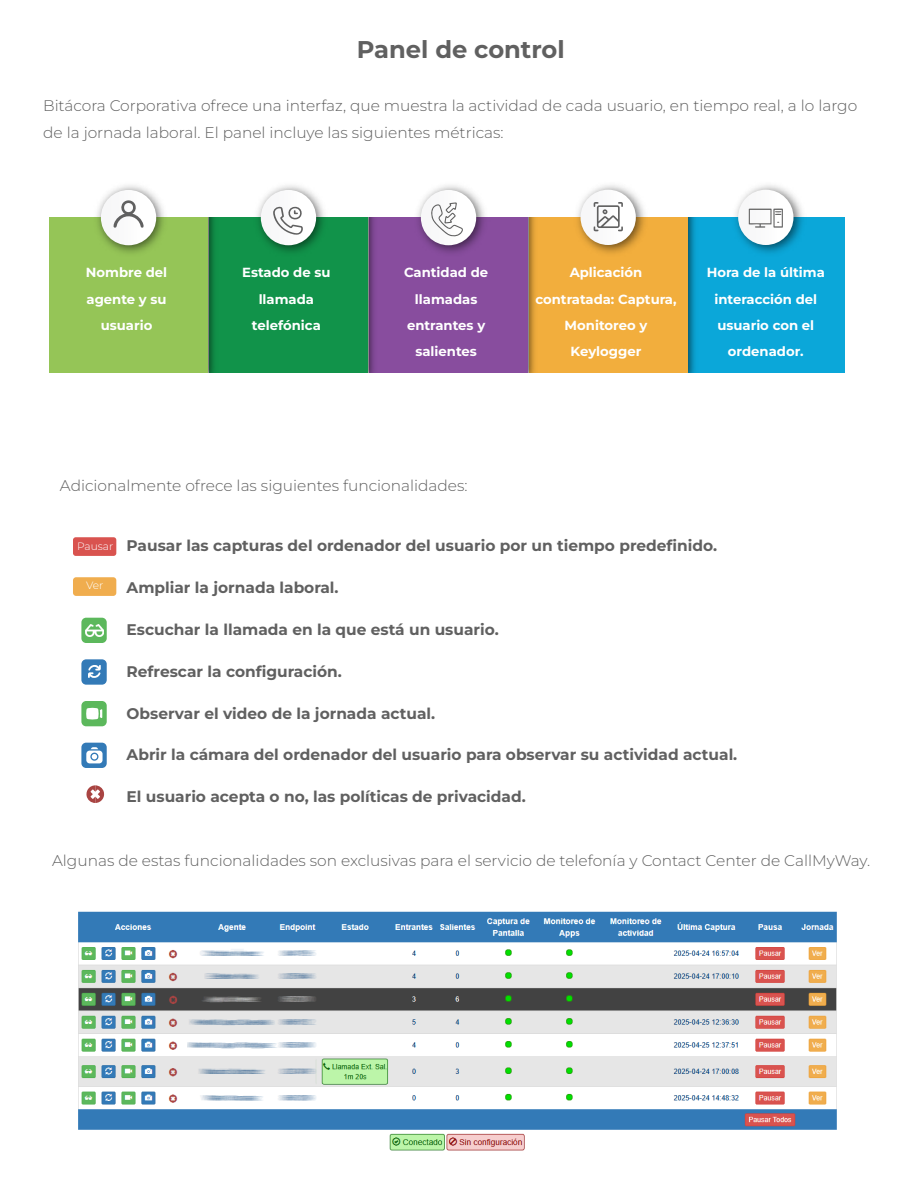
<style>
.page{position:relative;width:918px;height:1188px;background:#fff}
.page>*{position:absolute;margin:0;border:0;box-sizing:border-box;transform-origin:0 0}
.t1{font:700 24.15px "Montserrat";color:#606060}
.t2{font:700 15.45px "Montserrat";color:#606060}
.t3{font:300 15.45px/26.4px "Montserrat";color:#606060}
.t4{font:700 13.2px/26.4px "Montserrat";color:#fff;text-align:center}
.t5{font:300 10.65px "Montserrat";color:#fff}
</style>
<div class="page">
<div style="left:687px;top:92px;width:158px;height:281px;background:#0ba7d9"></div>
<img style="left:688px;top:260px;width:7px;height:113px">
<div style="left:530px;top:92px;width:158px;height:281px;background:#f2ae3d"></div>
<img style="left:528px;top:260px;width:7px;height:113px">
<div style="left:369px;top:92px;width:159px;height:281px;background:#884d9e"></div>
<img style="left:368px;top:260px;width:6px;height:113px">
<div style="left:209px;top:92px;width:159px;height:281px;background:#11934a"></div>
<img style="left:208px;top:260px;width:7px;height:113px">
<div style="left:49px;top:92px;width:159px;height:281px;background:#95c557"></div>
<div style="left:49px;top:83px;width:796px;height:134px;background:#fff"></div>
<img style="left:97px;top:185px;width:706px;height:75px">
<div style="left:101px;top:190px;width:55px;height:55px;background:#fafafb;border-radius:28px"></div>
<div style="left:261px;top:190px;width:55px;height:55px;background:#fbfbfb;border-radius:28px"></div>
<div style="left:421px;top:190px;width:55px;height:55px;background:#fbfbfc;border-radius:28px"></div>
<div style="left:581px;top:190px;width:55px;height:55px;background:#fafafb;border-radius:28px"></div>
<div style="left:738px;top:190px;width:55px;height:55px;background:#fafafb;border-radius:28px"></div>
<svg style="left:113px;top:200px;width:31px;height:28px"></svg>
<svg style="left:273px;top:206px;width:30px;height:29px"></svg>
<svg style="left:431px;top:202px;width:32px;height:35px"></svg>
<svg style="left:594px;top:202px;width:29px;height:29px"></svg>
<svg style="left:749px;top:208px;width:34px;height:20px"></svg>
<div style="left:81px;top:618px;width:26px;height:25px;background:#5cb85c;border-radius:5px"></div>
<div style="left:81px;top:659px;width:26px;height:26px;background:#337ab7;border-radius:5px"></div>
<div style="left:81px;top:701px;width:26px;height:25px;background:#5cb85c;border-radius:5px"></div>
<div style="left:81px;top:743px;width:26px;height:25px;background:#337ab7;border-radius:5px"></div>
<svg style="left:86px;top:747px;width:17px;height:16px"></svg>
<img style="left:85px;top:624px;width:18px;height:13px">
<svg style="left:88px;top:665px;width:13px;height:13px"></svg>
<svg style="left:86px;top:708px;width:16px;height:12px"></svg>
<img style="left:78px;top:911px;width:759px;height:240px">
<svg style="left:86px;top:785px;width:19px;height:18px"></svg>
<div style="left:73px;top:577px;width:43px;height:19px;background:#f0ad4e;border-radius:3px"></div>
<div style="left:73px;top:537px;width:43px;height:19px;background:#d9534f;border-radius:3px"></div>
<h1 class="t1" style="left:357px;top:32px;width:209px">Panel de control</h1>
<p class="t3" style="left:43px;top:94px;width:816px">Bitácora Corporativa ofrece una interfaz, que muestra la actividad de cada usuario, en tiempo real, a lo largo de la jornada laboral. El panel incluye las siguientes métricas:</p>
<p class="t4" style="left:86px;top:260px;width:83px">Nombre del agente y su usuario</p>
<p class="t4" style="left:242px;top:260px;width:90px">Estado de su llamada telefónica</p>
<p class="t4" style="left:404px;top:260px;width:86px">Cantidad de llamadas entrantes y salientes</p>
<p class="t4" style="left:535px;top:260px;width:143px">Aplicación contratada: Captura,<br>Monitoreo y<br>Keylogger</p>
<p class="t4" style="left:707px;top:260px;width:120px">Hora de la última interacción del usuario con el ordenador.</p>
<p class="t3" style="left:60px;top:473px;width:409px">Adicionalmente ofrece las siguientes funcionalidades:</p>
<p class="t5" style="left:77px;top:539px;width:38px">Pausar</p>
<p class="t5" style="left:86px;top:578px;width:19px">Ver</p>
<p class="t2" style="left:127px;top:535px;width:592px">Pausar las capturas del ordenador del usuario por un tiempo predefinido.</p>
<p class="t2" style="left:127px;top:577px;width:214px">Ampliar la jornada laboral.</p>
<p class="t2" style="left:127px;top:618px;width:374px">Escuchar la llamada en la que está un usuario.</p>
<p class="t2" style="left:127px;top:660px;width:217px">Refrescar la configuración.</p>
<p class="t2" style="left:127px;top:702px;width:310px">Observar el video de la jornada actual.</p>
<p class="t2" style="left:127px;top:744px;width:612px">Abrir la cámara del ordenador del usuario para observar su actividad actual.</p>
<p class="t2" style="left:127px;top:786px;width:401px">El usuario acepta o no, las políticas de privacidad.</p>
<p class="t3" style="left:52px;top:849px;width:820px">Algunas de estas funcionalidades son exclusivas para el servicio de telefonía y Contact Center de CallMyWay.</p>
</div>
